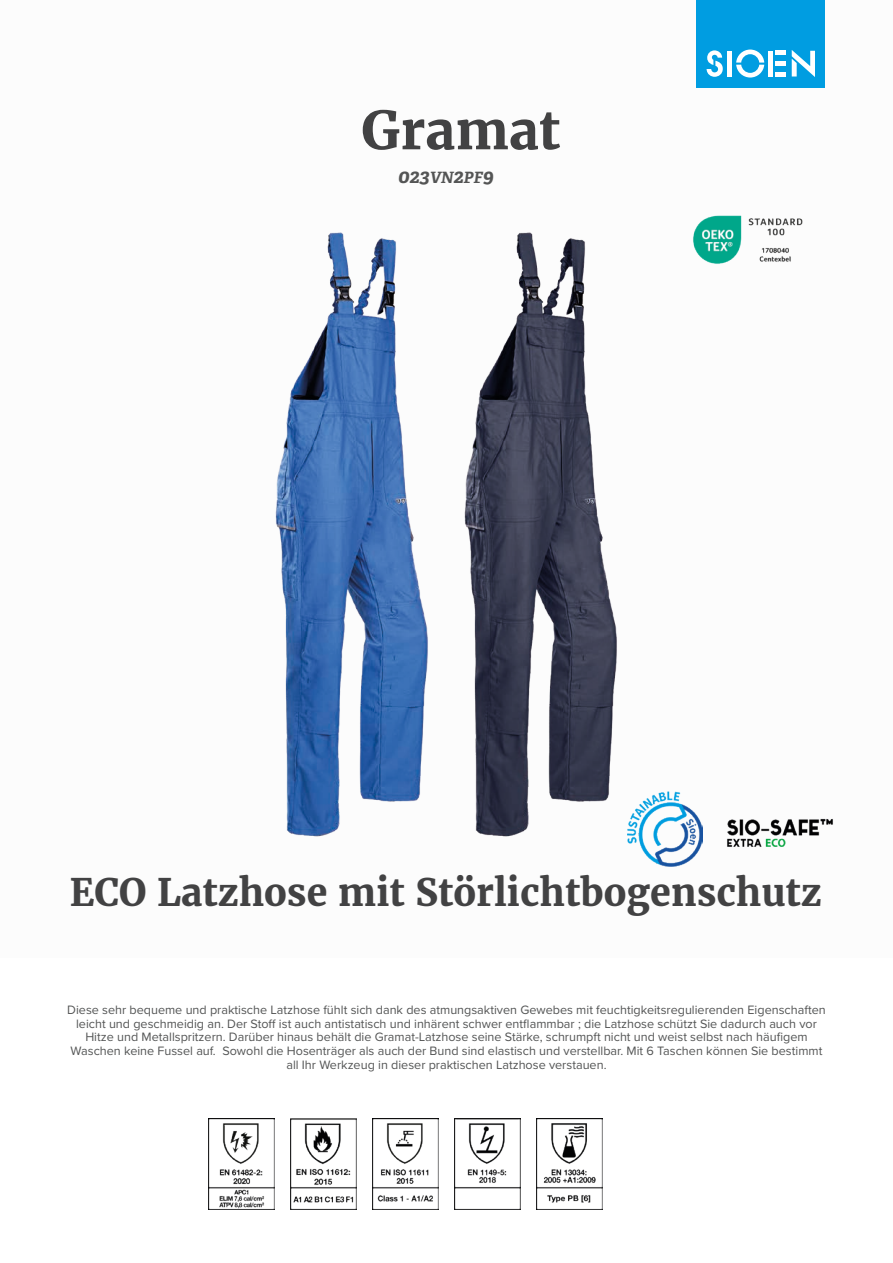
<style>
.page{position:relative;width:893px;height:1263px;background:#fff}
.page>*{position:absolute;margin:0;border:0;box-sizing:border-box;transform-origin:0 0}
.t1{font:700 52.5px "Merriweather";color:#424243}
.t2{font:700 37.5px "Merriweather";color:#424243}
.t3{font:italic 700 19.5px "Adelle";color:#545555}
.t4{font:12.6px/13.6px "Proxima Nova";color:#545555;text-align:center}
.s1{font-size:15.6px}
</style>
<div class="page">
<div style="left:697px;top:0;width:128px;height:88px;background:#009de1"></div>
<svg style="left:707px;top:50px;width:16px;height:27px"></svg>
<svg style="left:736px;top:50px;width:28px;height:28px"></svg>
<div style="left:727px;top:51px;width:5px;height:26px;background:#fff"></div>
<div style="left:768px;top:51px;width:5px;height:26px;background:#fff"></div>
<div style="left:775px;top:72px;width:11px;height:5px;background:#fff"></div>
<div style="left:775px;top:61px;width:11px;height:5px;background:#fff"></div>
<hr style="left:775px;top:51px;width:11px;height:4px;background:#fff">
<svg style="left:792px;top:50px;width:23px;height:27px"></svg>
<img style="left:783px;top:818px;width:50px;height:29px">
<img style="left:783px;top:218px;width:20px;height:44px">
<img style="left:208px;top:1118px;width:66px;height:92px">
<img style="left:290px;top:1118px;width:66px;height:92px">
<img style="left:372px;top:1118px;width:66px;height:92px">
<img style="left:454px;top:1118px;width:67px;height:92px">
<img style="left:536px;top:1118px;width:67px;height:92px">
<img style="left:275px;top:377px;width:23px;height:458px">
<img style="left:298px;top:215px;width:485px;height:652px">
<h1 class="t1" style="left:361px;top:95px;width:201px">Gramat</h1>
<h3 class="t3" style="left:398px;top:164px;width:97px">023<span class="s1">VN</span>2<span class="s1">PF</span>9</h3>
<h2 class="t2" style="left:70px;top:867px;width:754px">ECO Latzhose mit Störlichtbogenschutz</h2>
<p class="t4" style="left:67px;top:1002px;width:760px">Diese sehr bequeme und praktische Latzhose fühlt sich dank des atmungsaktiven Gewebes mit feuchtigkeitsregulierenden Eigenschaften leicht und geschmeidig an. Der Stoff ist auch antistatisch und inhärent schwer entflammbar ; die Latzhose schützt Sie dadurch auch vor Hitze und Metallspritzern. Darüber hinaus behält die Gramat-Latzhose seine Stärke, schrumpft nicht und weist selbst nach häufigem Waschen keine Fussel auf. Sowohl die Hosenträger als auch der Bund sind elastisch und verstellbar. Mit 6 Taschen können Sie bestimmt all Ihr Werkzeug in dieser praktischen Latzhose verstauen.</p>
</div>
